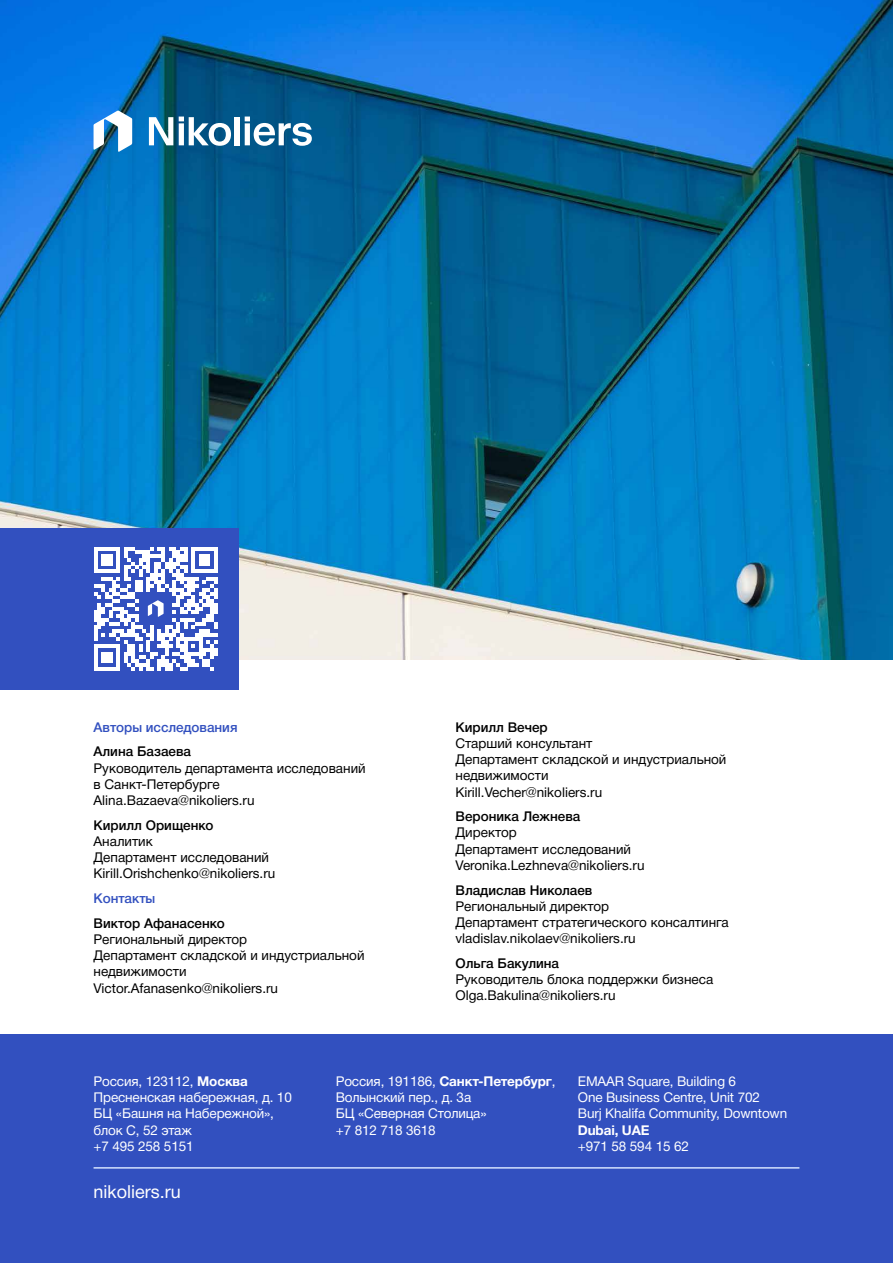
<style>
.page{position:relative;width:893px;height:1263px;background:#fff}
.page>*{position:absolute;margin:0;border:0;box-sizing:border-box;transform-origin:0 0}
.t1{font:18px "Helvetica Neue Cyr";color:#fff}
.t2{font:13.5px/16.2px "Helvetica Neue Cyr";color:#000}
.t3{font:13.5px/16.2px "Helvetica Neue Cyr";letter-spacing:-.01em;color:#fff}
.t4{font:500 13.5px "Helvetica Neue Cyr";color:#000}
.t5{font:500 13.5px "Helvetica Neue Cyr";color:#3250bf}
.t6{font:700 13.5px "Helvetica Neue Cyr";letter-spacing:-.01em;color:#fff}
.s1{font-weight:700}
</style>
<div class="page">
<div style="left:0;top:1034px;width:893px;height:229px;background:#3250bf"></div>
<img style="left:0;top:0;width:893px;height:659px">
<svg style="left:94px;top:111px;width:38px;height:41px"></svg>
<svg style="left:149px;top:117px;width:24px;height:28px"></svg>
<svg style="left:179px;top:117px;width:52px;height:29px"></svg>
<div style="left:235px;top:117px;width:5px;height:28px;background:#fff"></div>
<svg style="left:245px;top:117px;width:67px;height:29px"></svg>
<hr style="left:94px;top:1167px;width:705px;height:1px;background:#d4e2ff">
<div style="left:0;top:528px;width:239px;height:161px;background:#3250bf"></div>
<svg style="left:94px;top:547px;width:124px;height:123px"></svg>
<p class="t5" style="left:94px;top:719px;width:146px">Авторы исследования</p>
<p class="t4" style="left:94px;top:744px;width:99px">Алина Базаева</p>
<p class="t2" style="left:94px;top:760px;width:274px">Руководитель департамента исследований в Санкт-Петербурге<br>Alina.Bazaeva@nikoliers.ru</p>
<p class="t4" style="left:94px;top:817px;width:122px">Кирилл Орищенко</p>
<p class="t2" style="left:94px;top:833px;width:183px">Аналитик<br>Департамент исследований<br>Kirill.Orishchenko@nikoliers.ru</p>
<p class="t5" style="left:94px;top:891px;width:63px">Контакты</p>
<p class="t4" style="left:94px;top:915px;width:133px">Виктор Афанасенко</p>
<p class="t2" style="left:94px;top:931px;width:272px">Региональный директор<br>Департамент складской и индустриальной недвижимости<br>Victor.Afanasenko@nikoliers.ru</p>
<p class="t4" style="left:455px;top:719px;width:94px">Кирилл Вечер</p>
<p class="t2" style="left:455px;top:735px;width:272px">Старший консультант<br>Департамент складской и индустриальной недвижимости<br>Kirill.Vecher@nikoliers.ru</p>
<p class="t4" style="left:455px;top:809px;width:126px">Вероника Лежнева</p>
<p class="t2" style="left:455px;top:825px;width:191px">Директор<br>Департамент исследований<br>Veronika.Lezhneva@nikoliers.ru</p>
<p class="t4" style="left:455px;top:882px;width:138px">Владислав Николаев</p>
<p class="t2" style="left:455px;top:898px;width:275px">Региональный директор<br>Департамент стратегического консалтинга vladislav.nikolaev@nikoliers.ru</p>
<p class="t4" style="left:455px;top:956px;width:105px">Ольга Бакулина</p>
<p class="t2" style="left:455px;top:971px;width:259px">Руководитель блока поддержки бизнеса<br>Olga.Bakulina@nikoliers.ru</p>
<p class="t3" style="left:94px;top:1073px;width:200px">Россия, 123112, <span class="s1">Москва<br></span>Пресненская набережная, д. 10<br>БЦ «Башня на Набережной», блок С, 52 этаж<br>+7 495 258 5151</p>
<p class="t3" style="left:336px;top:1073px;width:221px">Россия, 191186, <span class="s1">Санкт-Петербург</span>,<br>Волынский пер., д. 3а<br>БЦ «Северная Столица»<br>+7 812 718 3618</p>
<p class="t3" style="left:578px;top:1073px;width:211px">EMAAR Square, Building 6<br>One Business Centre, Unit 702<br>Burj Khalifa Community, Downtown</p>
<p class="t6" style="left:578px;top:1122px;width:73px">Dubai, UAE</p>
<p class="t3" style="left:578px;top:1138px;width:113px">+971 58 594 15 62</p>
<h1 class="t1" style="left:94px;top:1181px;width:89px">nikoliers.ru</h1>
</div>
